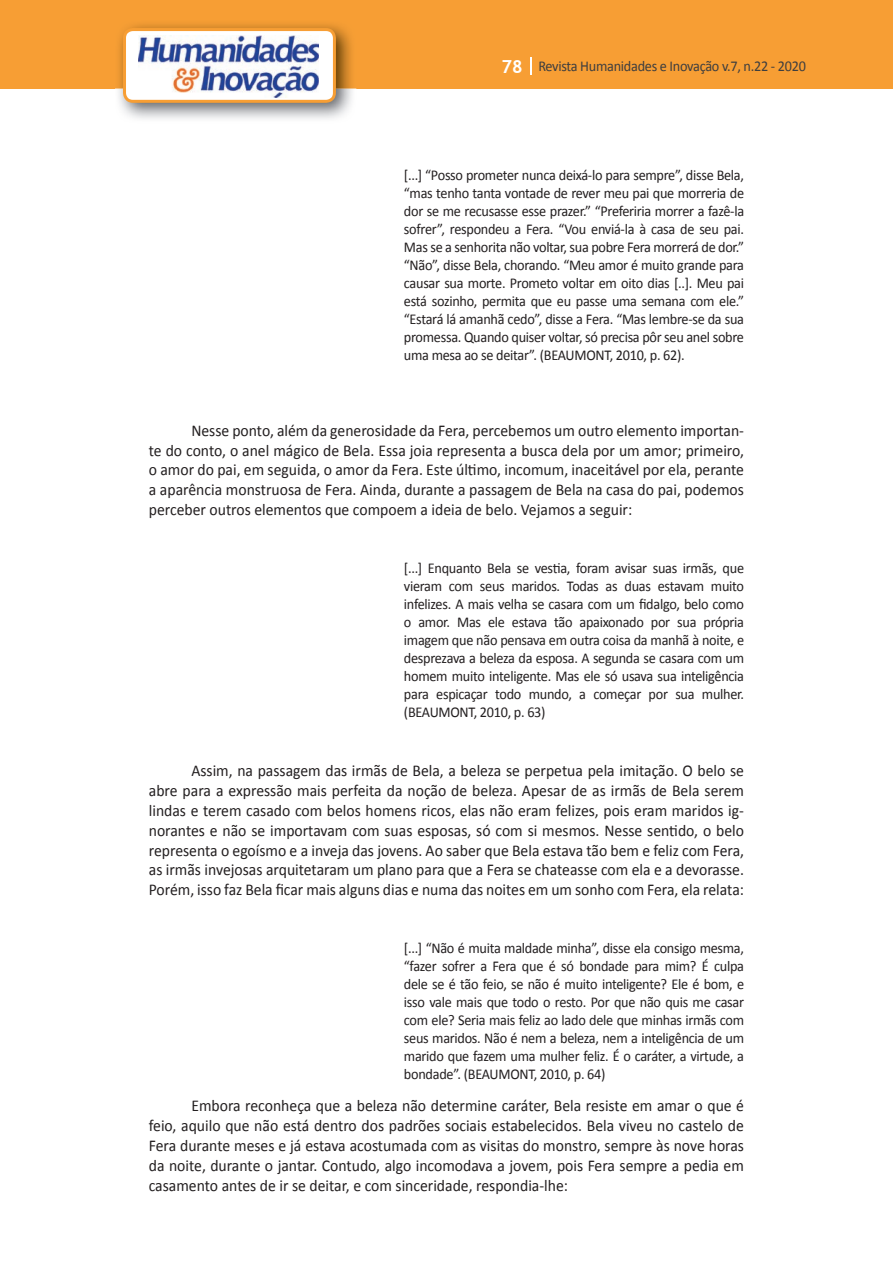
<style>
.page{position:relative;width:893px;height:1263px;background:#fff}
.page>*{position:absolute;margin:0;border:0;box-sizing:border-box;transform-origin:0 0}
.t1{font:16.5px/19.8px "Calibri";color:#231f20;text-align:justify;scale:.95 1}
.t2{font:15px/18px "Calibri";letter-spacing:-.02em;color:#231f20;text-align:justify;scale:.95 1}
.t3{font:15px "Calibri";letter-spacing:-.02em;color:#3e3e3f;scale:.95 1}
.s1{font-family:"Trebuchet MS";font-weight:700;font-size:18px;color:#fff}
</style>
<div class="page">
<div style="left:0;top:0;width:893px;height:88px;background:#f79e34"></div>
<svg style="left:530px;top:57px;width:2px;height:18px"></svg>
<img style="left:115px;top:24px;width:241px;height:95px">
<svg style="left:123px;top:28px;width:213px;height:75px"></svg>
<p class="t3" style="left:501px;top:57px;width:322px"><span class="s1">78</span> Revista Humanidades e Inovação v.7, n.22 - 2020</p>
<p class="t2" style="left:404px;top:166px;width:360px">[...] “Posso prometer nunca deixá-lo para sempre”, disse Bela, “mas tenho tanta vontade de rever meu pai que morreria de dor se me recusasse esse prazer.” “Preferiria morrer a fazê-la sofrer”, respondeu a Fera. “Vou enviá-la à casa de seu pai.<br>Mas se a senhorita não voltar, sua pobre Fera morrerá de dor.” “Não”, disse Bela, chorando. “Meu amor é muito grande para causar sua morte. Prometo voltar em oito dias [..]. Meu pai está sozinho, permita que eu passe uma semana com ele.” “Estará lá amanhã cedo”, disse a Fera. “Mas lembre-se da sua promessa. Quando quiser voltar, só precisa pôr seu anel sobre uma mesa ao se deitar”. (BEAUMONT, 2010, p. 62).</p>
<p class="t1" style="left:149px;top:420px;width:628px;text-indent:43px">Nesse ponto, além da generosidade da Fera, percebemos um outro elemento importan&shy;te do conto, o anel mágico de Bela. Essa joia representa a busca dela por um amor; primeiro, o amor do pai, em seguida, o amor da Fera. Este último, incomum, inaceitável por ela, perante a aparência monstruosa de Fera. Ainda, durante a passagem de Bela na casa do pai, podemos perceber outros elementos que compoem a ideia de belo. Vejamos a seguir:</p>
<p class="t2" style="left:404px;top:559px;width:360px">[...] Enquanto Bela se vestia, foram avisar suas irmãs, que vieram com seus maridos. Todas as duas estavam muito infelizes. A mais velha se casara com um fidalgo, belo como o amor. Mas ele estava tão apaixonado por sua própria imagem que não pensava em outra coisa da manhã à noite, e desprezava a beleza da esposa. A segunda se casara com um homem muito inteligente. Mas ele só usava sua inteligência para espicaçar todo mundo, a começar por sua mulher. (BEAUMONT, 2010, p. 63)</p>
<p class="t1" style="left:149px;top:761px;width:628px;text-indent:43px">Assim, na passagem das irmãs de Bela, a beleza se perpetua pela imitação. O belo se abre para a expressão mais perfeita da noção de beleza. Apesar de as irmãs de Bela serem lindas e terem casado com belos homens ricos, elas não eram felizes, pois eram maridos ig&shy;norantes e não se importavam com suas esposas, só com si mesmos. Nesse sentido, o belo representa o egoísmo e a inveja das jovens. Ao saber que Bela estava tão bem e feliz com Fera, as irmãs invejosas arquitetaram um plano para que a Fera se chateasse com ela e a devorasse.<br>Porém, isso faz Bela ficar mais alguns dias e numa das noites em um sonho com Fera, ela relata:</p>
<p class="t2" style="left:404px;top:939px;width:360px">[...] “Não é muita maldade minha”, disse ela consigo mesma, “fazer sofrer a Fera que é só bondade para mim? É culpa dele se é tão feio, se não é muito inteligente? Ele é bom, e isso vale mais que todo o resto. Por que não quis me casar com ele? Seria mais feliz ao lado dele que minhas irmãs com seus maridos. Não é nem a beleza, nem a inteligência de um marido que fazem uma mulher feliz. É o caráter, a virtude, a bondade”. (BEAUMONT, 2010, p. 64)</p>
<p class="t1" style="left:149px;top:1096px;width:628px;text-indent:43px">Embora reconheça que a beleza não determine caráter, Bela resiste em amar o que é feio, aquilo que não está dentro dos padrões sociais estabelecidos. Bela viveu no castelo de Fera durante meses e já estava acostumada com as visitas do monstro, sempre às nove horas da noite, durante o jantar. Contudo, algo incomodava a jovem, pois Fera sempre a pedia em casamento antes de ir se deitar, e com sinceridade, respondia-lhe:</p>
</div>
